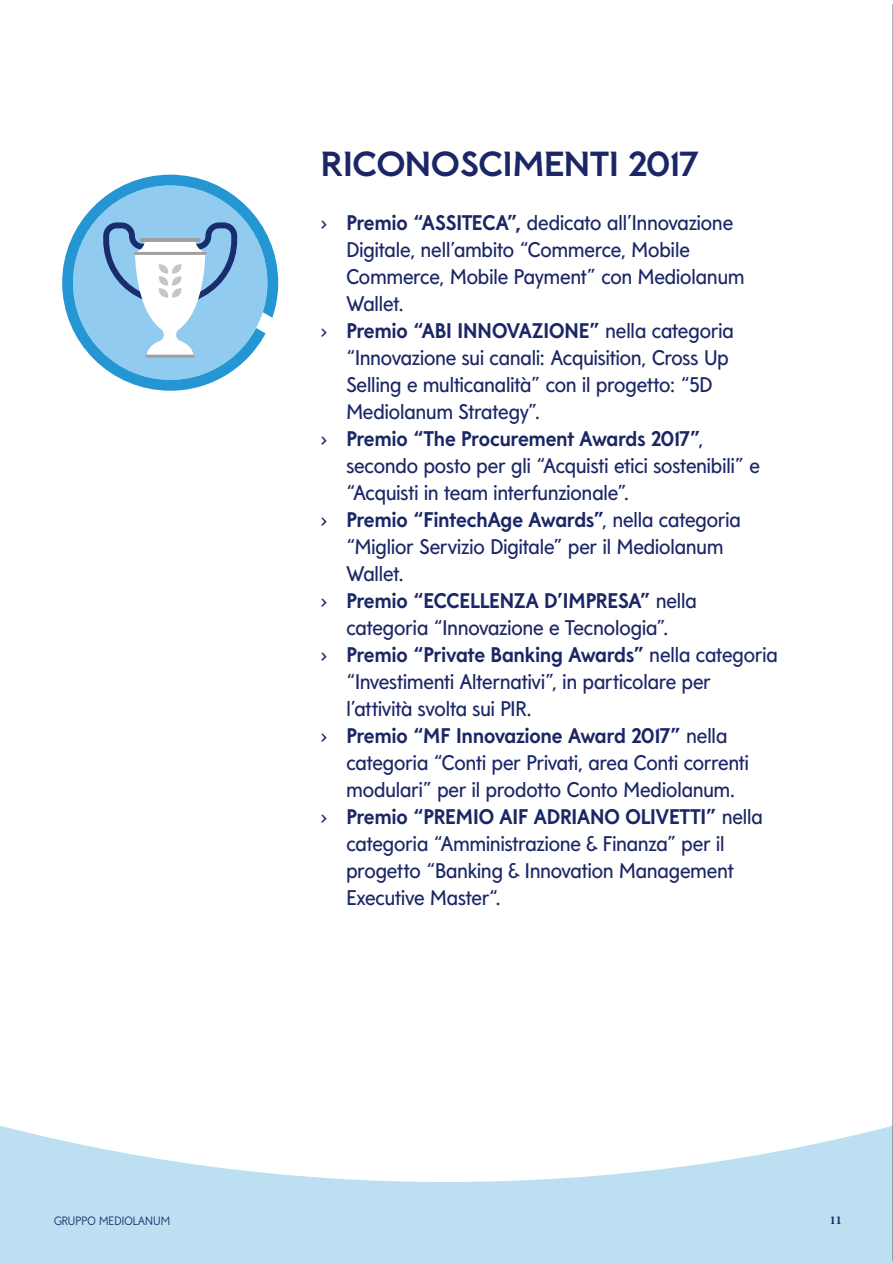
<style>
.page{position:relative;width:893px;height:1263px;background:#fff}
.page>*{position:absolute;margin:0;border:0;box-sizing:border-box;transform-origin:0 0}
.t1{font:34.5px "Mediolanum Semi serif Headline Bold";color:#1b2666}
.t2{font:21px "Mediolanum Sans";color:#1b2666}
.t3{font:700 21px "Mediolanum Sans";color:#1b2666}
.t4{font:300 12px "Mediolanum Sans";letter-spacing:.01em;color:#1b2666}
.t5{font:700 12px "Minion Pro";color:#1b2666}
.s1{font-family:"Inter Face"}
.s2{font-weight:700}
.s3{font-family:"Inter Face";font-weight:400}
.s4{font-weight:400}
</style>
<div class="page">
<svg style="left:0;top:1125px;width:893px;height:138px;fill:#bce0f1"></svg>
<svg style="left:62px;top:175px;width:216px;height:216px"></svg>
<svg style="left:100px;top:219px;width:140px;height:137px"></svg>
<hr style="left:141px;top:238px;width:58px;height:4px;background:#a2a09f">
<hr style="left:135px;top:252px;width:70px;height:3px;background:#a2a09f">
<hr style="left:147px;top:355px;width:46px;height:3px;background:#a2a09f">
<hr style="left:892px;top:4px;width:1px;height:1257px;background:#57656c">
<h1 class="t1" style="left:321px;top:143px;width:380px">RICONOSCIMENTI 2017</h1>
<p class="t2" style="left:321px;top:210px;width:414px"><span class="s1">›</span> <span class="s2">Premio “ASSITECA”,</span> dedicato all’Innovazione</p>
<p class="t2" style="left:346px;top:237px;width:345px">Digitale, nell’ambito “Commerce, Mobile</p>
<p class="t2" style="left:346px;top:264px;width:400px">Commerce, Mobile Payment” con Mediolanum</p>
<p class="t2" style="left:346px;top:291px;width:59px">Wallet.</p>
<p class="t3" style="left:321px;top:318px;width:414px"><span class="s3">›</span> Premio “ABI INNOVAZIONE” <span class="s4">nella categoria</span></p>
<p class="t2" style="left:346px;top:345px;width:384px">“Innovazione sui canali: Acquisition, Cross Up</p>
<p class="t2" style="left:346px;top:372px;width:368px">Selling e multicanalità” con il progetto: “5D</p>
<p class="t2" style="left:346px;top:399px;width:195px">Mediolanum Strategy”.</p>
<p class="t3" style="left:321px;top:426px;width:384px"><span class="s3">›</span> Premio “The Procurement Awards 2017”<span class="s4">,</span></p>
<p class="t2" style="left:346px;top:453px;width:415px">secondo posto per gli “Acquisti etici sostenibili” e</p>
<p class="t2" style="left:346px;top:480px;width:284px">“Acquisti in team interfunzionale”.</p>
<p class="t3" style="left:321px;top:507px;width:421px"><span class="s3">›</span> Premio “FintechAge Awards”<span class="s4">, nella categoria</span></p>
<p class="t2" style="left:346px;top:534px;width:379px">“Miglior Servizio Digitale” per il Mediolanum</p>
<p class="t2" style="left:346px;top:561px;width:59px">Wallet.</p>
<p class="t3" style="left:321px;top:588px;width:377px"><span class="s3">›</span> Premio “ECCELLENZA D’IMPRESA” <span class="s4">nella</span></p>
<p class="t2" style="left:346px;top:615px;width:323px">categoria “Innovazione e Tecnologia”.</p>
<p class="t3" style="left:321px;top:642px;width:458px"><span class="s3">›</span> Premio “Private Banking Awards” <span class="s4">nella categoria</span></p>
<p class="t2" style="left:346px;top:669px;width:366px">“Investimenti Alternativi”, in particolare per</p>
<p class="t2" style="left:346px;top:696px;width:187px">l’attività svolta sui PIR.</p>
<p class="t3" style="left:321px;top:723px;width:408px"><span class="s3">›</span> Premio “MF Innovazione Award 2017” <span class="s4">nella</span></p>
<p class="t2" style="left:346px;top:750px;width:404px">categoria “Conti per Privati, area Conti correnti</p>
<p class="t2" style="left:346px;top:777px;width:390px">modulari” per il prodotto Conto Mediolanum.</p>
<p class="t3" style="left:321px;top:804px;width:443px"><span class="s3">›</span> Premio “PREMIO AIF ADRIANO OLIVETTI” <span class="s4">nella</span></p>
<p class="t2" style="left:346px;top:831px;width:380px">categoria “Amministrazione &amp; Finanza” per il</p>
<p class="t2" style="left:346px;top:858px;width:389px">progetto “Banking &amp; Innovation Management</p>
<p class="t2" style="left:346px;top:885px;width:156px">Executive Master“.</p>
<p class="t4" style="left:54px;top:1214px;width:118px">GRUPPO MEDIOLANUM</p>
<p class="t5" style="left:830px;top:1212px;width:13px">11</p>
</div>
